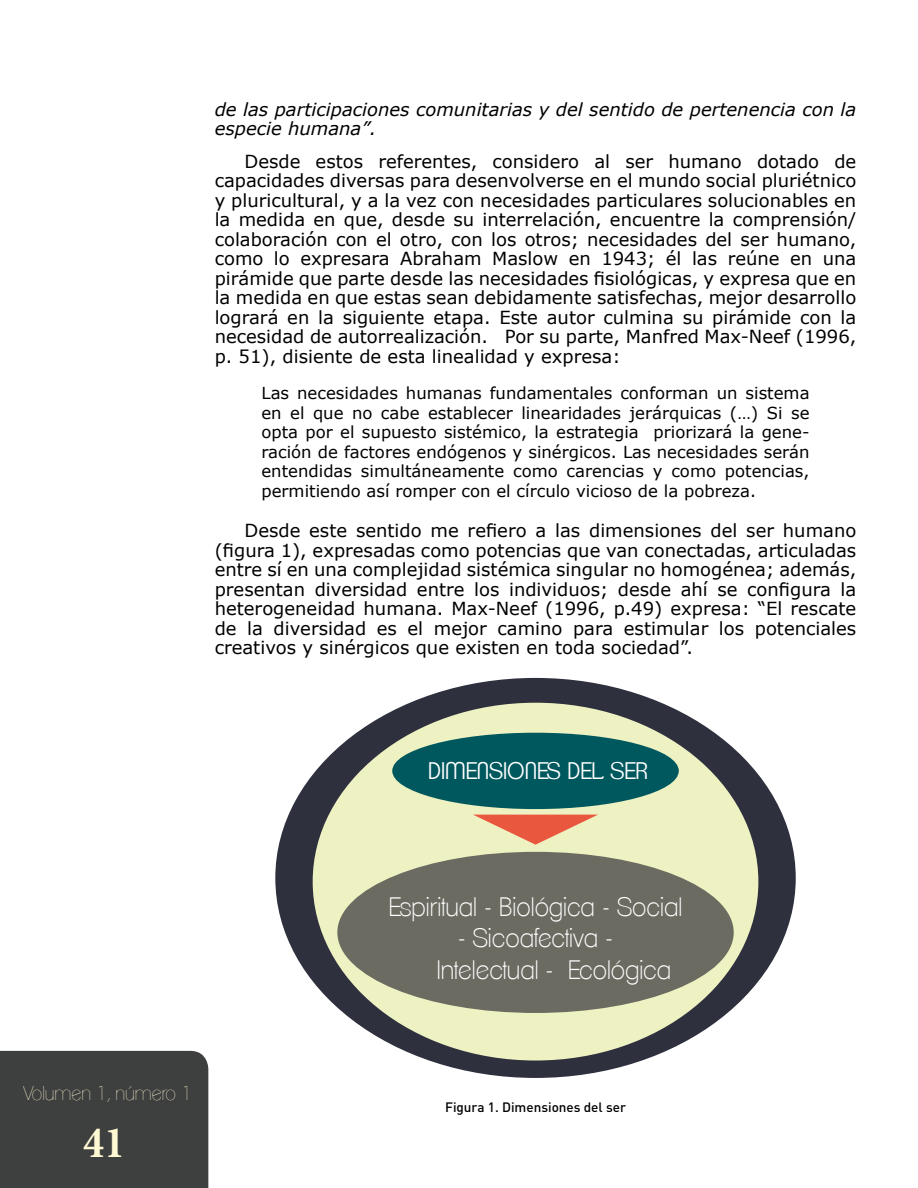
<style>
.page{position:relative;width:918px;height:1188px;background:#fff}
.page>*{position:absolute;margin:0;border:0;box-sizing:border-box;transform-origin:0 0}
.t1{font:700 condensed 45px "Minion Pro";color:#fef9d3}
.t2{font:200 25.95px/31.2px "Clemente P Dac";color:#fff}
.t3{font:300 23.4px "Clemente P Dae";color:#fff}
.t4{font:100 19.5px "Clemente P Daa";color:#fef9d3}
.t5{font:18px/19.5px "Verdana";color:#000;text-align:justify}
.t6{font:italic 18px/19.5px "Verdana";color:#000}
.t7{font:16.5px/19.5px "Verdana";color:#000;text-align:justify}
.t8{font:500 13.5px "DIN Pro";color:#000}
</style>
<div class="page">
<div style="left:0;top:1051px;width:208px;height:137px;background:#3e3f3f"></div>
<div style="left:275px;top:678px;width:521px;height:400px;background:#2e313d;border-radius:50%"></div>
<div style="left:313px;top:703px;width:445px;height:358px;background:#eef1c2;border-radius:50%"></div>
<div style="left:392px;top:733px;width:287px;height:76px;background:#00585f;border-radius:50%"></div>
<div style="left:337px;top:852px;width:397px;height:161px;background:#6b6b61;border-radius:50%"></div>
<svg style="left:474px;top:815px;width:123px;height:30px"></svg>
<p class="t6" style="left:215px;top:99px;width:643px">de las participaciones comunitarias y del sentido de pertenencia con la especie humana”.</p>
<p class="t5" style="left:215px;top:151px;width:643px;text-indent:30px">Desde estos referentes, considero al ser humano dotado de capacidades diversas para desenvolverse en el mundo social pluriétnico y pluricultural, y a la vez con necesidades particulares solucionables en la medida en que, desde su interrelación, encuentre la comprensión/ colaboración con el otro, con los otros; necesidades del ser humano, como lo expresara Abraham Maslow en 1943; él las reúne en una pirámide que parte desde las necesidades fisiológicas, y expresa que en la medida en que estas sean debidamente satisfechas, mejor desarrollo logrará en la siguiente etapa. Este autor culmina su pirámide con la necesidad de autorrealización. Por su parte, Manfred Max-Neef (1996, p. 51), disiente de esta linealidad y expresa:</p>
<p class="t7" style="left:261px;top:383px;width:550px">Las necesidades humanas fundamentales conforman un sistema en el que no cabe establecer linearidades jerárquicas (…) Si se opta por el supuesto sistémico, la estrategia priorizará la gene&shy;ración de factores endógenos y sinérgicos. Las necesidades serán entendidas simultáneamente como carencias y como potencias, permitiendo así romper con el círculo vicioso de la pobreza.</p>
<p class="t5" style="left:215px;top:521px;width:643px;text-indent:30px">Desde este sentido me refiero a las dimensiones del ser humano (figura 1), expresadas como potencias que van conectadas, articuladas entre sí en una complejidad sistémica singular no homogénea; además, presentan diversidad entre los individuos; desde ahí se configura la heterogeneidad humana. Max-Neef (1996, p.49) expresa: “El rescate de la diversidad es el mejor camino para estimular los potenciales creativos y sinérgicos que existen en toda sociedad”.</p>
<p class="t3" style="left:428px;top:757px;width:221px">DIMENSIONES DEL SER</p>
<p class="t4" style="left:23px;top:1082px;width:171px">Volumen 1, número 1</p>
<h1 class="t1" style="left:83px;top:1112px;width:43px">41</h1>
<h2 class="t2" style="left:389px;top:892px;width:295px">Espiritual - Biológica - Social</h2>
<h2 class="t2" style="left:437px;top:923px;width:236px;text-indent:21px">- Sicoafectiva -<br>Intelectual - Ecológica</h2>
<p class="t8" style="left:445px;top:1098px;width:182px">Figura 1. Dimensiones del ser</p>
</div>
